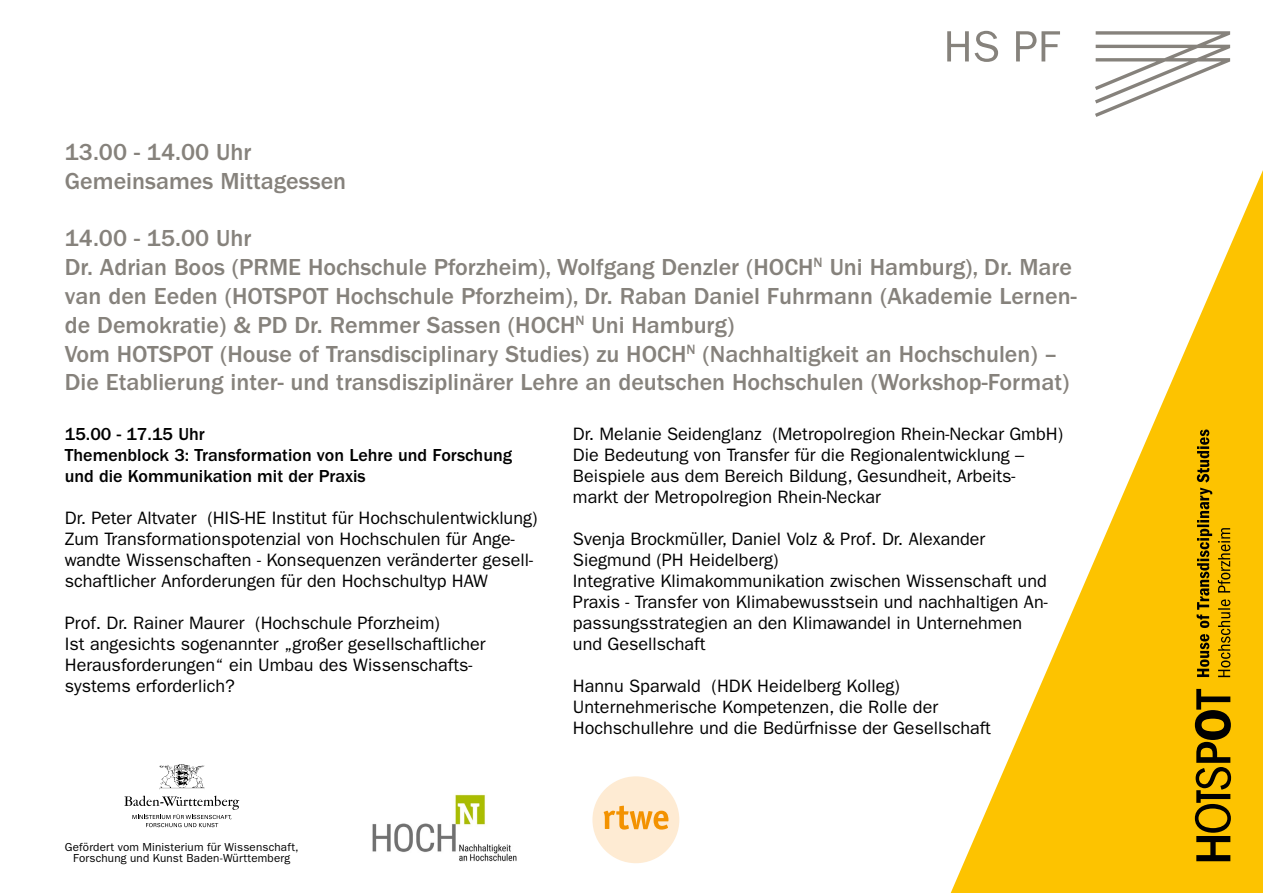
<style>
.page{position:relative;width:1263px;height:893px;background:#fff}
.page>*{position:absolute;margin:0;border:0;box-sizing:border-box;transform-origin:0 0}
.t1{font:500 24px/28.8px "ITC Franklin Gothic Std";color:#86827c}
.t2{font:18px/21px "ITC Franklin Gothic Std";color:#000}
.t3{font:500 18px/21px "ITC Franklin Gothic Std";color:#000}
.t4{font:11.7px/11.2px "ITC Franklin Gothic Std";letter-spacing:.015em;color:#000;text-align:center}
</style>
<div class="page">
<svg style="left:951px;top:170px;width:312px;height:723px"></svg>
<svg style="left:947px;top:31px;width:283px;height:86px"></svg>
<svg style="left:1195px;top:689px;width:36px;height:172px"></svg>
<svg style="left:1196px;top:429px;width:34px;height:248px"></svg>
<img style="left:372px;top:794px;width:145px;height:68px">
<div style="left:592px;top:776px;width:87px;height:87px;background:#feebd3;border-radius:50%"></div>
<svg style="left:604px;top:806px;width:64px;height:24px"></svg>
<img style="left:159px;top:764px;width:46px;height:25px">
<svg style="left:124px;top:796px;width:115px;height:31px"></svg>
<h1 class="t1" style="left:65px;top:138px;width:283px">13.00 - 14.00 Uhr<br>Gemeinsames Mittagessen</h1>
<p class="t1" style="left:65px;top:224px;width:1013px">14.00 - 15.00 Uhr<br>Dr. Adrian Boos (PRME Hochschule Pforzheim), Wolfgang Denzler (HOCH<sup>N</sup> Uni Hamburg), Dr. Mare van den Eeden (HOTSPOT Hochschule Pforzheim), Dr. Raban Daniel Fuhrmann (Akademie Lernen&shy;de Demokratie) &amp; PD Dr. Remmer Sassen (HOCH<sup>N</sup> Uni Hamburg)<br>Vom HOTSPOT (House of Transdisciplinary Studies) zu HOCH<sup>N</sup> (Nachhaltigkeit an Hochschulen) – Die Etablierung inter- und transdisziplinärer Lehre an deutschen Hochschulen (Workshop-Format)</p>
<p class="t3" style="left:65px;top:424px;width:449px">15.00 - 17.15 Uhr<br>Themenblock 3: Transformation von Lehre und Forschung und die Kommunikation mit der Praxis</p>
<p class="t2" style="left:65px;top:508px;width:474px">Dr. Peter Altvater (HIS-HE Institut für Hochschulentwicklung)<br>Zum Transformationspotenzial von Hochschulen für Ange&shy;wandte Wissenschaften - Konsequenzen veränderter gesell&shy;schaftlicher Anforderungen für den Hochschultyp HAW</p>
<p class="t2" style="left:65px;top:613px;width:422px">Prof. Dr. Rainer Maurer (Hochschule Pforzheim)<br>Ist angesichts sogenannter „großer gesellschaftlicher Herausforderungen“ ein Umbau des Wissenschafts&shy;systems erforderlich?</p>
<p class="t2" style="left:573px;top:424px;width:492px">Dr. Melanie Seidenglanz (Metropolregion Rhein-Neckar GmbH)<br>Die Bedeutung von Transfer für die Regionalentwicklung – Beispiele aus dem Bereich Bildung, Gesundheit, Arbeits&shy;markt der Metropolregion Rhein-Neckar</p>
<p class="t2" style="left:573px;top:529px;width:476px">Svenja Brockmüller, Daniel Volz &amp; Prof. Dr. Alexander Siegmund (PH Heidelberg)<br>Integrative Klimakommunikation zwischen Wissenschaft und Praxis - Transfer von Klimabewusstsein und nachhaltigen An&shy;passungsstrategien an den Klimawandel in Unternehmen und Gesellschaft</p>
<p class="t2" style="left:573px;top:676px;width:419px">Hannu Sparwald (HDK Heidelberg Kolleg)<br>Unternehmerische Kompetenzen, die Rolle der<br>Hochschullehre und die Bedürfnisse der Gesellschaft</p>
<p class="t4" style="left:65px;top:841px;width:235px">Gefördert vom Ministerium für Wissenschaft,<br>Forschung und Kunst Baden-Württemberg</p>
</div>
